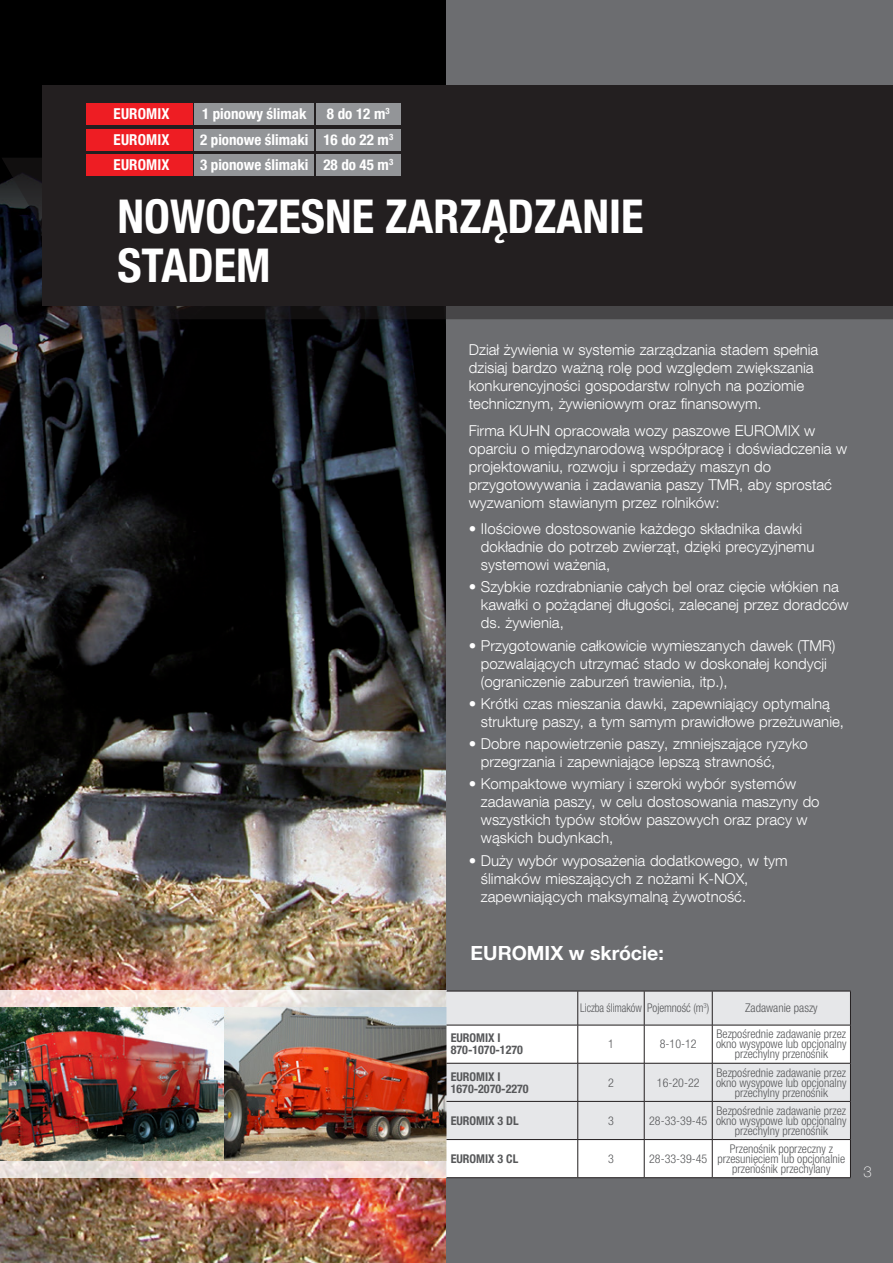
<style>
.page{position:relative;width:893px;height:1263px;background:#fff}
.page>*{position:absolute;margin:0;border:0;box-sizing:border-box;transform-origin:0 0}
.t1{font:700 condensed 46.5px/49.5px "Helvetica Neue LT Com";color:#fff}
.t2{font:700 19.5px "Helvetica Neue LT Com";color:#fff}
.t3{font:300 15px/18px "Helvetica Neue LT Com";color:#fff}
.t4{font:700 condensed 15px/25.5px "Helvetica Neue LT Com";color:#fff}
.t5{font:100 15px "Helvetica Neue LT Com";color:#fff}
.t6{font:300 condensed 12px/10.1px "Helvetica Neue LT Com";color:#57585a;text-align:center}
.t7{font:700 condensed 12px/12px "Helvetica Neue LT Com";color:#57585a}
.t8{font:300 condensed 12px "Helvetica Neue LT Com";color:#57585a;scale:.9 1}
</style>
<div class="page">
<img style="left:0;top:0;width:446px;height:1263px">
<div style="left:446px;top:0;width:447px;height:1263px;background:#6c6d70"></div>
<svg style="left:1px;top:158px;width:892px;height:161px"></svg>
<div style="left:43px;top:85px;width:850px;height:221px;background:#231f20"></div>
<div style="left:86px;top:103px;width:107px;height:22px;background:#ee1d23"></div>
<div style="left:86px;top:129px;width:107px;height:21px;background:#ee1d23"></div>
<div style="left:86px;top:154px;width:107px;height:22px;background:#ee1d23"></div>
<svg style="left:0;top:991px;width:446px;height:187px"></svg>
<img style="left:0;top:1008px;width:446px;height:153px">
<div style="left:316px;top:129px;width:85px;height:21px;background:#939598"></div>
<div style="left:316px;top:154px;width:85px;height:22px;background:#939598"></div>
<div style="left:195px;top:129px;width:119px;height:21px;background:#939598"></div>
<div style="left:195px;top:154px;width:119px;height:22px;background:#939598"></div>
<div style="left:316px;top:103px;width:85px;height:22px;background:#939598"></div>
<div style="left:195px;top:103px;width:119px;height:22px;background:#939598"></div>
<div style="left:446px;top:992px;width:404px;height:33px;background:#e6e7e9"></div>
<svg style="left:446px;top:1026px;width:404px;height:151px;fill:#e6e7e9"></svg>
<hr style="left:577px;top:991px;width:1px;height:34px;background:#231f20">
<hr style="left:644px;top:991px;width:1px;height:34px;background:#231f20">
<hr style="left:712px;top:991px;width:1px;height:34px;background:#231f20">
<hr style="left:446px;top:1025px;width:132px;height:1px;background:#231f20">
<hr style="left:578px;top:1025px;width:66px;height:1px;background:#231f20">
<hr style="left:577px;top:1025px;width:1px;height:38px;background:#231f20">
<hr style="left:644px;top:1025px;width:68px;height:1px;background:#231f20">
<hr style="left:644px;top:1025px;width:1px;height:38px;background:#231f20">
<hr style="left:712px;top:1025px;width:139px;height:1px;background:#231f20">
<hr style="left:712px;top:1025px;width:1px;height:38px;background:#231f20">
<hr style="left:446px;top:1063px;width:132px;height:1px;background:#231f20">
<hr style="left:578px;top:1063px;width:66px;height:1px;background:#231f20">
<hr style="left:577px;top:1063px;width:1px;height:38px;background:#231f20">
<hr style="left:644px;top:1063px;width:68px;height:1px;background:#231f20">
<hr style="left:644px;top:1063px;width:1px;height:38px;background:#231f20">
<hr style="left:712px;top:1063px;width:139px;height:1px;background:#231f20">
<hr style="left:712px;top:1063px;width:1px;height:38px;background:#231f20">
<hr style="left:446px;top:1101px;width:132px;height:1px;background:#231f20">
<hr style="left:578px;top:1101px;width:66px;height:1px;background:#231f20">
<hr style="left:577px;top:1101px;width:1px;height:38px;background:#231f20">
<hr style="left:644px;top:1101px;width:68px;height:1px;background:#231f20">
<hr style="left:644px;top:1101px;width:1px;height:38px;background:#231f20">
<hr style="left:712px;top:1101px;width:139px;height:1px;background:#231f20">
<hr style="left:712px;top:1101px;width:1px;height:38px;background:#231f20">
<hr style="left:446px;top:1139px;width:132px;height:1px;background:#231f20">
<hr style="left:578px;top:1139px;width:66px;height:1px;background:#231f20">
<hr style="left:577px;top:1140px;width:1px;height:37px;background:#231f20">
<hr style="left:644px;top:1139px;width:68px;height:1px;background:#231f20">
<hr style="left:644px;top:1140px;width:1px;height:37px;background:#231f20">
<hr style="left:712px;top:1139px;width:139px;height:1px;background:#231f20">
<hr style="left:712px;top:1140px;width:1px;height:37px;background:#231f20">
<hr style="left:446px;top:991px;width:132px;height:1px;background:#231f20">
<hr style="left:578px;top:991px;width:66px;height:1px;background:#231f20">
<hr style="left:644px;top:991px;width:68px;height:1px;background:#231f20">
<hr style="left:712px;top:991px;width:139px;height:1px;background:#231f20">
<hr style="left:850px;top:991px;width:1px;height:34px;background:#231f20">
<hr style="left:850px;top:1025px;width:1px;height:38px;background:#231f20">
<hr style="left:850px;top:1063px;width:1px;height:38px;background:#231f20">
<hr style="left:850px;top:1101px;width:1px;height:38px;background:#231f20">
<hr style="left:850px;top:1140px;width:1px;height:37px;background:#231f20">
<hr style="left:446px;top:1177px;width:132px;height:1px;background:#231f20">
<hr style="left:578px;top:1177px;width:66px;height:1px;background:#231f20">
<hr style="left:644px;top:1177px;width:68px;height:1px;background:#231f20">
<hr style="left:712px;top:1177px;width:139px;height:1px;background:#231f20">
<p class="t4" style="left:114px;top:101px;width:57px;text-align:justify">EUROMIX EUROMIX EUROMIX</p>
<p class="t4" style="left:202px;top:101px;width:106px">1 pionowy ślimak</p>
<p class="t4" style="left:200px;top:127px;width:110px">2 pionowe ślimaki<br>3 pionowe ślimaki</p>
<p class="t4" style="left:327px;top:101px;width:64px">8 do 12 m<sup>3</sup></p>
<p class="t4" style="left:323px;top:127px;width:71px">16 do 22 m<sup>3<br></sup>28 do 45 m<sup>3</sup></p>
<h1 class="t1" style="left:117px;top:192px;width:528px">NOWOCZESNE ZARZĄDZANIE<br>STADEM</h1>
<p class="t3" style="left:469px;top:340px;width:351px">Dział żywienia w systemie zarządzania stadem spełnia dzisiaj bardzo ważną rolę pod względem zwiększania konkurencyjności gospodarstw rolnych na poziomie technicznym, żywieniowym oraz finansowym.</p>
<p class="t3" style="left:469px;top:421px;width:380px">Firma KUHN opracowała wozy paszowe EUROMIX w oparciu o międzynarodową współpracę i doświadczenia w projektowaniu, rozwoju i sprzedaży maszyn do przygotowywania i zadawania paszy TMR, aby sprostać wyzwaniom stawianym przez rolników:</p>
<p class="t3" style="left:481px;top:519px;width:335px;text-indent:-12px">• IIościowe dostosowanie każdego składnika dawki dokładnie do potrzeb zwierząt, dzięki precyzyjnemu systemowi ważenia,</p>
<p class="t3" style="left:481px;top:578px;width:369px;text-indent:-12px">• Szybkie rozdrabnianie całych bel oraz cięcie włókien na kawałki o pożądanej długości, zalecanej przez doradców ds. żywienia,</p>
<p class="t3" style="left:481px;top:636px;width:356px;text-indent:-12px">• Przygotowanie całkowicie wymieszanych dawek (TMR) pozwalających utrzymać stado w doskonałej kondycji (ograniczenie zaburzeń trawienia, itp.),</p>
<p class="t3" style="left:481px;top:694px;width:365px;text-indent:-12px">• Krótki czas mieszania dawki, zapewniający optymalną strukturę paszy, a tym samym prawidłowe przeżuwanie,</p>
<p class="t3" style="left:481px;top:734px;width:329px;text-indent:-12px">• Dobre napowietrzenie paszy, zmniejszające ryzyko przegrzania i zapewniające lepszą strawność,</p>
<p class="t3" style="left:481px;top:775px;width:340px;text-indent:-12px">• Kompaktowe wymiary i szeroki wybór systemów zadawania paszy, w celu dostosowania maszyny do wszystkich typów stołów paszowych oraz pracy w wąskich budynkach,</p>
<p class="t3" style="left:481px;top:851px;width:308px;text-indent:-12px">• Duży wybór wyposażenia dodatkowego, w tym ślimaków mieszających z nożami K-NOX, zapewniających maksymalną żywotność.</p>
<h2 class="t2" style="left:471px;top:940px;width:195px">EUROMIX w skrócie:</h2>
<p class="t8" style="left:580px;top:1001px;width:145px">Liczba ślimaków Pojemność (m<sup>3</sup>)</p>
<p class="t6" style="left:745px;top:1003px;width:74px">Zadawanie paszy</p>
<p class="t7" style="left:451px;top:1032px;width:74px">EUROMIX I<br>870-1070-1270</p>
<p class="t6" style="left:608px;top:1039px;width:7px">1</p>
<p class="t6" style="left:660px;top:1039px;width:38px">8-10-12</p>
<p class="t6" style="left:716px;top:1029px;width:132px">Bezpośrednie zadawanie przez okno wysypowe lub opcjonalny przechylny przenośnik</p>
<p class="t7" style="left:451px;top:1070px;width:79px">EUROMIX I<br>1670-2070-2270</p>
<p class="t6" style="left:608px;top:1077px;width:7px">2</p>
<p class="t6" style="left:657px;top:1077px;width:44px">16-20-22</p>
<p class="t6" style="left:716px;top:1067px;width:132px">Bezpośrednie zadawanie przez okno wysypowe lub opcjonalny przechylny przenośnik</p>
<p class="t7" style="left:451px;top:1114px;width:69px">EUROMIX 3 DL</p>
<p class="t6" style="left:608px;top:1115px;width:7px">3</p>
<p class="t6" style="left:649px;top:1115px;width:60px">28-33-39-45</p>
<p class="t6" style="left:716px;top:1105px;width:132px">Bezpośrednie zadawanie przez okno wysypowe lub opcjonalny przechylny przenośnik</p>
<p class="t7" style="left:451px;top:1153px;width:69px">EUROMIX 3 CL</p>
<p class="t6" style="left:608px;top:1153px;width:7px">3</p>
<p class="t6" style="left:649px;top:1153px;width:60px">28-33-39-45</p>
<p class="t6" style="left:717px;top:1143px;width:129px">Przenośnik poprzeczny z przesunięciem lub opcjonalnie przenośnik przechylany</p>
<p class="t5" style="left:863px;top:1163px;width:10px">3</p>
</div>
